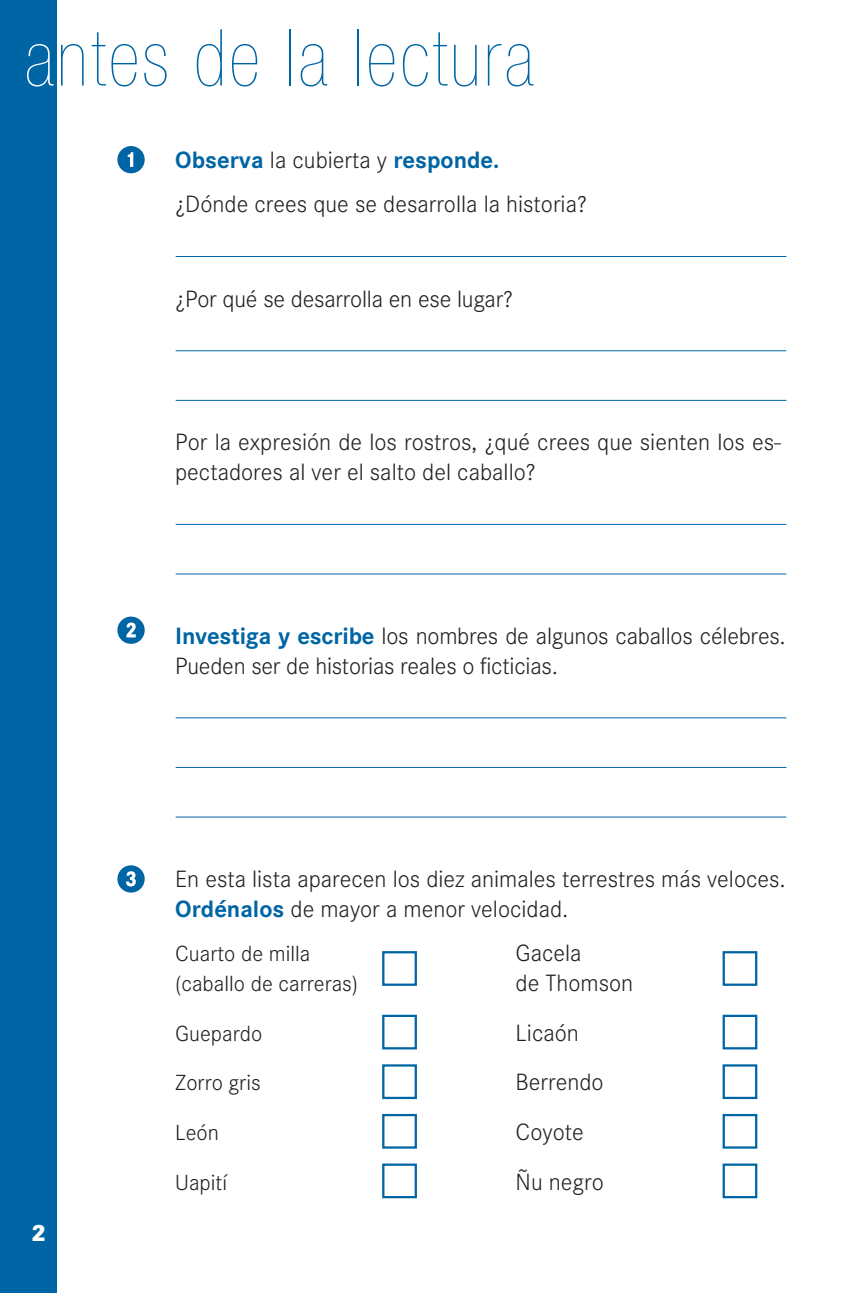
<style>
.page{position:relative;width:847px;height:1293px;background:#fff}
.page>*{position:absolute;margin:0;border:0;box-sizing:border-box;transform-origin:0 0}
.t1{font:900 condensed 78.75px "Helvetica Neue";letter-spacing:.04em;color:#0065a4}
.t2{font:300 24.5px/29.8px "Corporate S";color:#231f20}
.t3{font:800 24.5px "Corporate S";color:#fff}
.t4{font:300 22.75px/49.5px "Corporate S";color:#231f20}
.s1{color:#fff}
.s2{font-weight:700;color:#0065a4}
</style>
<div class="page">
<div style="left:0;top:0;width:56px;height:1293px;background:#0065a4"></div>
<svg style="left:117px;top:146px;width:28px;height:27px"></svg>
<hr style="left:176px;top:256px;width:610px;height:1px;background:#0065a4">
<hr style="left:176px;top:350px;width:610px;height:1px;background:#0065a4">
<hr style="left:176px;top:400px;width:610px;height:1px;background:#0065a4">
<hr style="left:176px;top:524px;width:610px;height:1px;background:#0065a4">
<hr style="left:176px;top:573px;width:610px;height:1px;background:#0065a4">
<svg style="left:117px;top:616px;width:28px;height:28px"></svg>
<hr style="left:176px;top:717px;width:610px;height:1px;background:#0065a4">
<hr style="left:176px;top:767px;width:610px;height:1px;background:#0065a4">
<hr style="left:176px;top:816px;width:610px;height:1px;background:#0065a4">
<svg style="left:117px;top:865px;width:28px;height:27px"></svg>
<div style="left:382px;top:951px;width:35px;height:35px;border:2px solid #0065a4"></div>
<div style="left:382px;top:1014px;width:35px;height:35px;border:2px solid #0065a4"></div>
<div style="left:382px;top:1064px;width:35px;height:35px;border:2px solid #0065a4"></div>
<div style="left:382px;top:1114px;width:35px;height:34px;border:2px solid #0065a4"></div>
<div style="left:382px;top:1163px;width:35px;height:35px;border:2px solid #0065a4"></div>
<div style="left:722px;top:951px;width:35px;height:35px;border:2px solid #0065a4"></div>
<div style="left:722px;top:1014px;width:35px;height:35px;border:2px solid #0065a4"></div>
<div style="left:722px;top:1064px;width:35px;height:35px;border:2px solid #0065a4"></div>
<div style="left:722px;top:1114px;width:35px;height:34px;border:2px solid #0065a4"></div>
<div style="left:722px;top:1163px;width:35px;height:35px;border:2px solid #0065a4"></div>
<h1 class="t1" style="left:25px;top:29px;width:510px"><span class="s1">a</span>ntes de la lectura</h1>
<p class="t2" style="left:175px;top:139px;width:413px;line-height:44.6px"><span class="s2">Observa</span> la cubierta y <span class="s2">responde.<br></span>¿Dónde crees que se desarrolla la historia?</p>
<p class="t2" style="left:175px;top:286px;width:339px">¿Por qué se desarrolla en ese lugar?</p>
<p class="t2" style="left:175px;top:430px;width:607px">Por la expresión de los rostros, ¿qué crees que sienten los es&shy;pectadores al ver el salto del caballo?</p>
<p class="t2" style="left:175px;top:623px;width:612px"><span class="s2">Investiga y escribe</span> los nombres de algunos caballos célebres.<br>Pueden ser de historias reales o ficticias.</p>
<p class="t3" style="left:31px;top:1223px;width:17px">2</p>
<p class="t2" style="left:175px;top:866px;width:612px">En esta lista aparecen los diez animales terrestres más veloces.<br><span class="s2">Ordénalos</span> de mayor a menor velocidad.</p>
<p class="t4" style="left:175px;top:941px;width:184px;line-height:29.8px">Cuarto de milla (caballo de carreras)</p>
<p class="t4" style="left:175px;top:1010px;width:88px">Guepardo<br>Zorro gris<br>León<br>Uapití</p>
<p class="t2" style="left:515px;top:940px;width:119px">Gacela<br>de Thomson</p>
<p class="t2" style="left:515px;top:1010px;width:90px;line-height:49.5px">Licaón<br>Berrendo<br>Coyote<br>Ñu negro</p>
</div>
